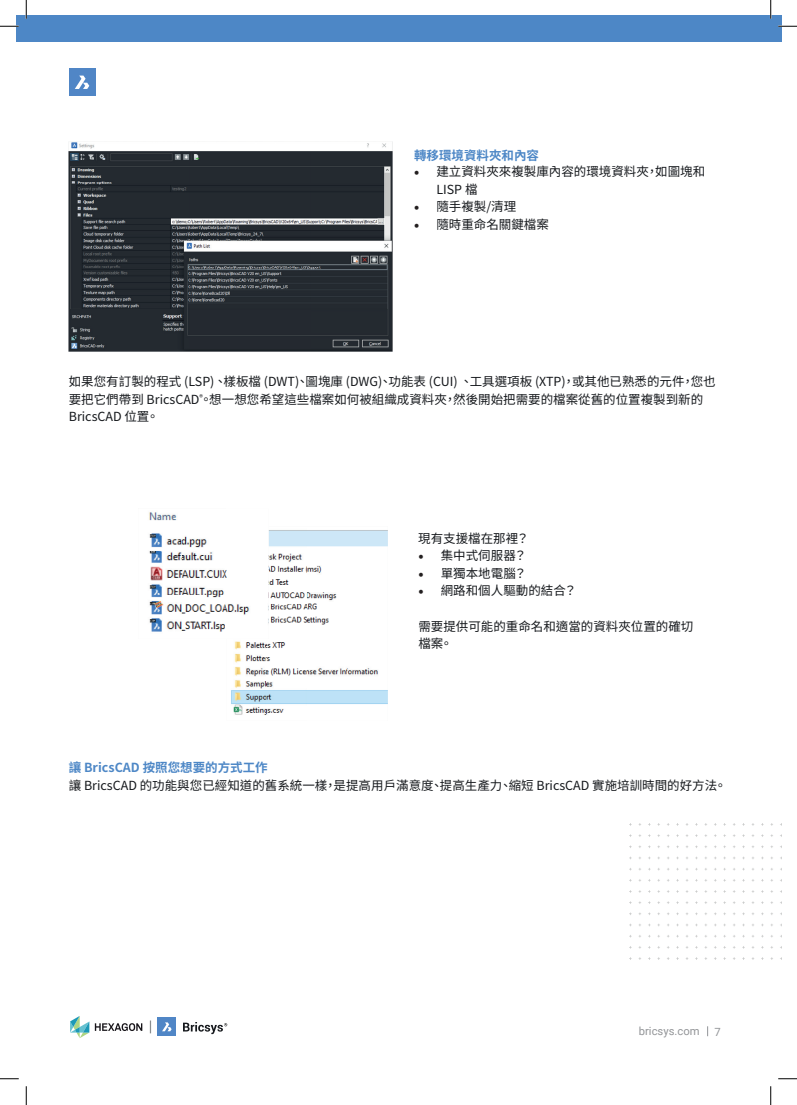
<style>
.page{position:relative;width:797px;height:1105px;background:#fff}
.page>*{position:absolute;margin:0;border:0;box-sizing:border-box;transform-origin:0 0}
.t1{font:12.5px/17.5px "Noto Sans TC";color:#15181c}
.t2{font:700 12.5px "Noto Sans TC";color:#4d87c6}
.t3{font:11.25px "Roboto";color:#939598}
.s1{font-family:"Minion Pro";font-size:15px;color:#231f20}
</style>
<div class="page">
<svg style="left:183px;top:1022px;width:44px;height:12px"></svg>
<div style="left:158px;top:1018px;width:18px;height:18px;background:#5086c6"></div>
<svg style="left:162px;top:1022px;width:10px;height:9px"></svg>
<svg style="left:150px;top:1021px;width:1px;height:12px"></svg>
<svg style="left:95px;top:1023px;width:47px;height:8px"></svg>
<svg style="left:70px;top:1016px;width:19px;height:22px"></svg>
<div style="left:69px;top:69px;width:27px;height:27px;background:#5086c6"></div>
<svg style="left:75px;top:76px;width:14px;height:13px"></svg>
<div style="left:16px;top:16px;width:765px;height:26px;background:#4d87c6"></div>
<img style="left:629px;top:824px;width:152px;height:135px">
<img style="left:69px;top:141px;width:324px;height:210px">
<img style="left:226px;top:530px;width:162px;height:185px">
<img style="left:149px;top:512px;width:119px;height:40px">
<img style="left:149px;top:552px;width:77px;height:80px">
<svg style="left:0;top:25px;width:19px;height:2px"></svg>
<svg style="left:778px;top:25px;width:19px;height:2px"></svg>
<svg style="left:0;top:1078px;width:19px;height:1px"></svg>
<svg style="left:778px;top:1078px;width:19px;height:1px"></svg>
<svg style="left:25px;top:0;width:2px;height:19px"></svg>
<svg style="left:25px;top:1086px;width:2px;height:19px"></svg>
<svg style="left:770px;top:0;width:1px;height:19px"></svg>
<svg style="left:770px;top:1086px;width:1px;height:19px"></svg>
<p class="t2" style="left:414px;top:148px;width:126px">轉移環境資料夾和內容</p>
<p class="t1" style="left:436px;top:163px;width:270px;text-indent:-22px"><span class="s1">•</span> 建立資料夾來複製庫內容的環境資料夾，如圖塊和<br>LISP 檔</p>
<p class="t1" style="left:414px;top:198px;width:104px"><span class="s1">•</span> 隨手複製/清理</p>
<p class="t1" style="left:414px;top:216px;width:136px"><span class="s1">•</span> 隨時重命名關鍵檔案</p>
<p class="t1" style="left:69px;top:373px;width:648px">如果您有訂製的程式 (LSP) 、樣板檔 (DWT)、圖塊庫 (DWG)、功能表 (CUI) 、工具選項板 (XTP)，或其他已熟悉的元件，您也要把它們帶到 BricsCAD<sup>®</sup>。想一想您希望這些檔案如何被組織成資料夾，然後開始把需要的檔案從舊的位置複製到新的<br>BricsCAD 位置。</p>
<p class="t1" style="left:418px;top:530px;width:112px">現有支援檔在那裡？</p>
<p class="t1" style="left:418px;top:547px;width:110px"><span class="s1">•</span> 集中式伺服器？</p>
<p class="t1" style="left:418px;top:565px;width:110px"><span class="s1">•</span> 單獨本地電腦？</p>
<p class="t1" style="left:418px;top:582px;width:160px"><span class="s1">•</span> 網路和個人驅動的結合？</p>
<p class="t1" style="left:418px;top:618px;width:277px">需要提供可能的重命名和適當的資料夾位置的確切檔案。</p>
<p class="t2" style="left:69px;top:760px;width:200px">讓 BricsCAD 按照您想要的方式工作</p>
<p class="t1" style="left:69px;top:776px;width:659px">讓 BricsCAD 的功能與您已經知道的舊系統一樣，是提高用戶滿意度、提高生產力、縮短 BricsCAD 實施培訓時間的好方法。</p>
<p class="t3" style="left:639px;top:1023px;width:62px">bricsys.com</p>
<p class="t3" style="left:714px;top:1024px;width:8px">7</p>
</div>
